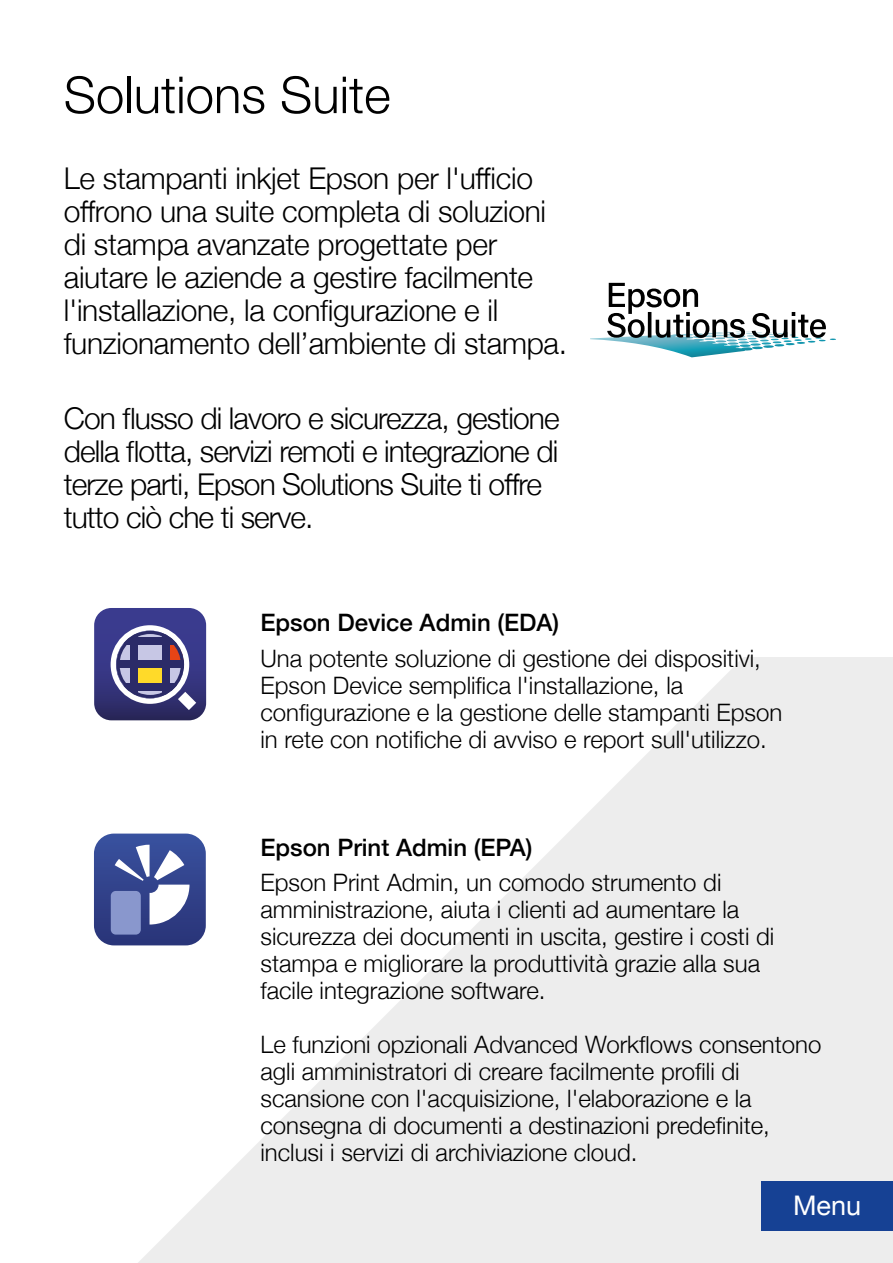
<style>
.page{position:relative;width:893px;height:1263px;background:#fff}
.page>*{position:absolute;margin:0;border:0;box-sizing:border-box;transform-origin:0 0}
.t1{font:300 51px "Helvetica Neue";color:#000}
.t2{font:300 30px/33px "Helvetica Neue";letter-spacing:-.01em;color:#000}
.t3{font:300 30px/33px "Helvetica Neue";letter-spacing:-.03em;color:#000}
.t4{font:27px "Helvetica Neue";color:#fff}
.t5{font:300 24px/27px "Helvetica Neue";color:#000}
.t6{font:500 24px "Helvetica Neue";color:#000}
</style>
<div class="page">
<svg style="left:108px;top:657px;width:785px;height:606px;fill:#ededed"></svg>
<svg style="left:94px;top:833px;width:112px;height:112px"></svg>
<svg style="left:94px;top:608px;width:112px;height:112px"></svg>
<svg style="left:590px;top:283px;width:246px;height:74px"></svg>
<div style="left:761px;top:1181px;width:132px;height:50px;background:#164194"></div>
<h1 class="t1" style="left:64px;top:54px;width:328px">Solutions Suite</h1>
<p class="t2" style="left:64px;top:159px;width:505px">Le stampanti inkjet Epson per l'ufficio offrono una suite completa di soluzioni di stampa avanzate progettate per aiutare le aziende a gestire facilmente l'installazione, la configurazione e il funzionamento dell’ambiente di stampa.</p>
<p class="t3" style="left:64px;top:400px;width:497px">Con flusso di lavoro e sicurezza, gestione della flotta, servizi remoti e integrazione di terze parti, Epson Solutions Suite ti offre tutto ciò che ti serve.</p>
<p class="t6" style="left:260px;top:603px;width:300px">Epson Device Admin (EDA)</p>
<p class="t5" style="left:260px;top:643px;width:523px">Una potente soluzione di gestione dei dispositivi, Epson Device semplifica l'installazione, la configurazione e la gestione delle stampanti Epson in rete con notifiche di avviso e report sull'utilizzo.</p>
<p class="t6" style="left:260px;top:828px;width:274px">Epson Print Admin (EPA)</p>
<p class="t5" style="left:260px;top:868px;width:515px">Epson Print Admin, un comodo strumento di amministrazione, aiuta i clienti ad aumentare la sicurezza dei documenti in uscita, gestire i costi di stampa e migliorare la produttività grazie alla sua facile integrazione software.</p>
<p class="t5" style="left:260px;top:1030px;width:563px">Le funzioni opzionali Advanced Workflows consentono agli amministratori di creare facilmente profili di scansione con l'acquisizione, l'elaborazione e la consegna di documenti a destinazioni predefinite, inclusi i servizi di archiviazione cloud.</p>
<p class="t4" style="left:793px;top:1186px;width:70px">Menu</p>
</div>
